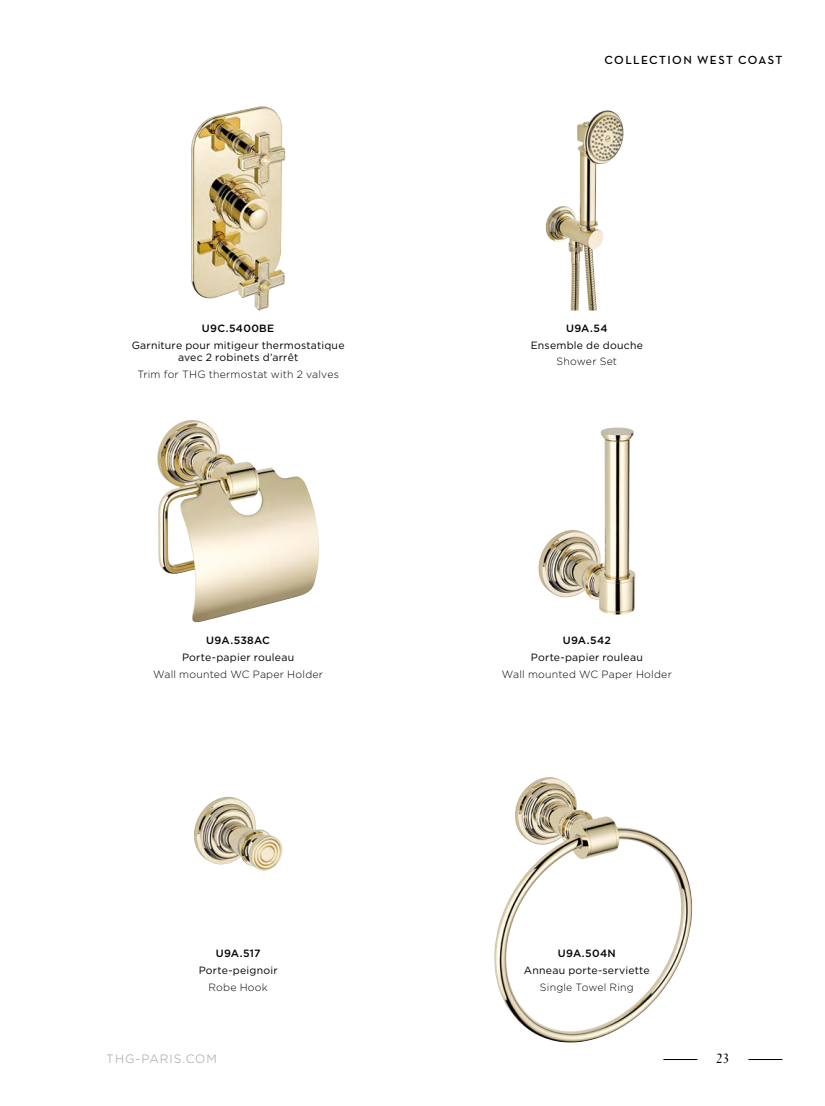
<style>
.page{position:relative;width:825px;height:1106px;background:#fff}
.page>*{position:absolute;margin:0;border:0;box-sizing:border-box;transform-origin:0 0}
.t1{font:13.5px "Janson Text";color:#000}
.t2{font:600 12px "Neutra Text";letter-spacing:.11em;color:#000}
.t3{font:300 12px "Gotham";letter-spacing:.08em;color:#9c9c9d}
.t4{font:10.5px/12.6px "Gotham";letter-spacing:.02em;color:#000;text-align:center}
.t5{font:300 10.5px "Gotham";letter-spacing:.02em;color:#000}
.t6{font:500 10.5px "Gotham";letter-spacing:.03em;color:#000}
</style>
<div class="page">
<hr style="left:663px;top:1059px;width:34px;height:1px;background:#000">
<hr style="left:748px;top:1059px;width:34px;height:1px;background:#000">
<img style="left:194px;top:796px;width:89px;height:75px">
<img style="left:157px;top:420px;width:162px;height:202px">
<img style="left:191px;top:106px;width:94px;height:204px">
<img style="left:538px;top:427px;width:97px;height:188px">
<img style="left:546px;top:114px;width:50px;height:194px">
<img style="left:494px;top:777px;width:198px;height:265px">
<p class="t6" style="left:202px;top:321px;width:74px">U9C.5400BE</p>
<p class="t4" style="left:132px;top:338px;width:214px">Garniture pour mitigeur thermostatique avec 2 robinets d’arrêt</p>
<p class="t5" style="left:137px;top:368px;width:203px">Trim for THG thermostat with 2 valves</p>
<p class="t6" style="left:206px;top:633px;width:65px">U9A.538AC</p>
<p class="t4" style="left:182px;top:651px;width:114px">Porte-papier rouleau</p>
<p class="t5" style="left:153px;top:667px;width:171px">Wall mounted WC Paper Holder</p>
<p class="t6" style="left:216px;top:946px;width:46px">U9A.517</p>
<p class="t4" style="left:199px;top:963px;width:80px">Porte-peignoir</p>
<p class="t5" style="left:208px;top:980px;width:61px">Robe Hook</p>
<p class="t2" style="left:604px;top:52px;width:180px">COLLECTION WEST COAST</p>
<p class="t6" style="left:566px;top:321px;width:43px">U9A.54</p>
<p class="t4" style="left:531px;top:338px;width:114px">Ensemble de douche</p>
<p class="t5" style="left:556px;top:355px;width:62px">Shower Set</p>
<p class="t6" style="left:563px;top:633px;width:49px">U9A.542</p>
<p class="t4" style="left:531px;top:651px;width:114px">Porte-papier rouleau</p>
<p class="t5" style="left:502px;top:667px;width:171px">Wall mounted WC Paper Holder</p>
<p class="t6" style="left:558px;top:946px;width:59px">U9A.504N</p>
<p class="t4" style="left:524px;top:963px;width:127px">Anneau porte-serviette</p>
<p class="t5" style="left:540px;top:980px;width:95px">Single Towel Ring</p>
<p class="t3" style="left:106px;top:1051px;width:112px">THG-PARIS.COM</p>
<p class="t1" style="left:716px;top:1050px;width:15px">23</p>
</div>
